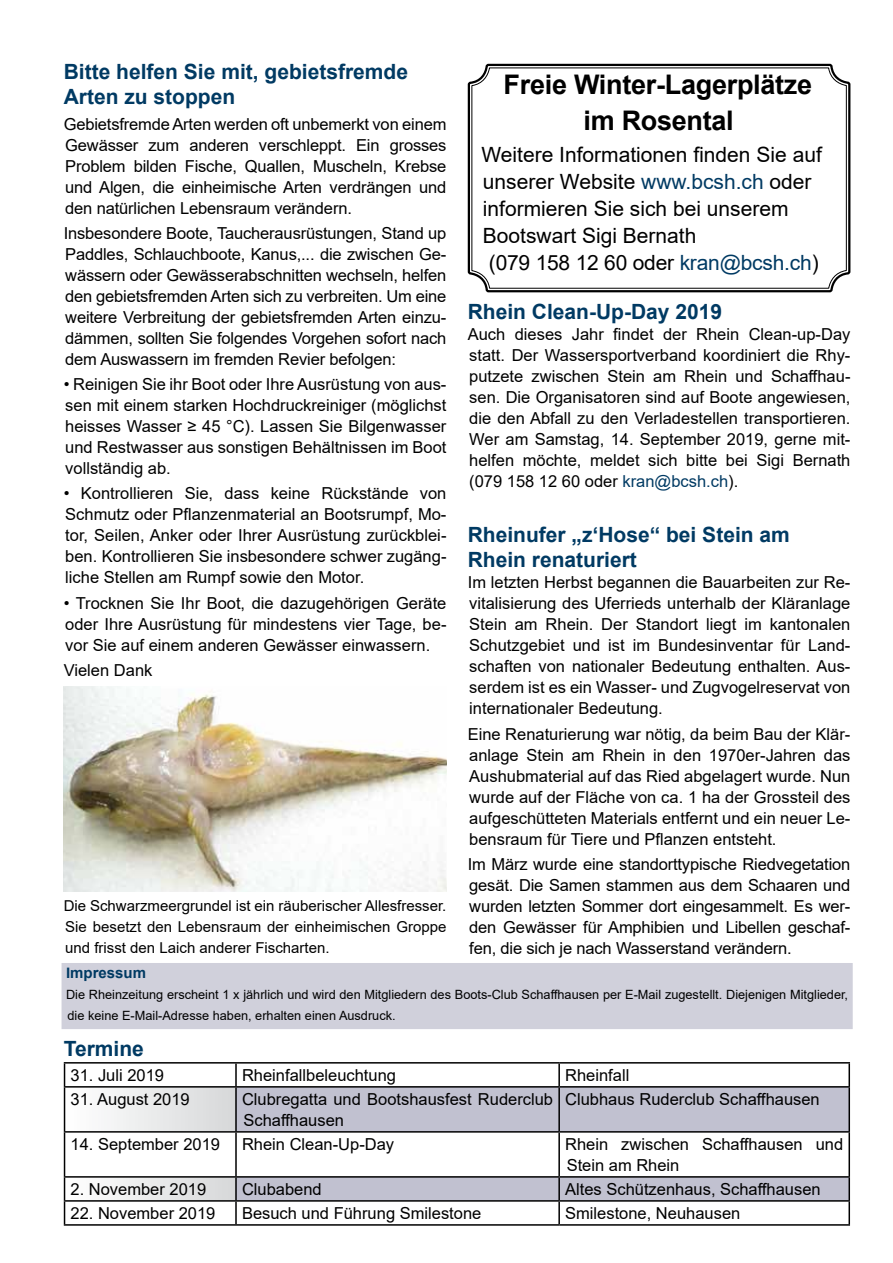
<style>
.page{position:relative;width:893px;height:1263px;background:#fff}
.page>*{position:absolute;margin:0;border:0;box-sizing:border-box;transform-origin:0 0}
.t1{font:700 31.2px/34.5px "Akzidenz Grotesk BQ";letter-spacing:.02em;color:#000}
.t2{font:700 27px/36px "Arial";letter-spacing:-.01em;color:#000;text-align:center}
.t3{font:21px/27px "Arial";color:#000}
.t4{font:700 21px/25.2px "Arial";color:#003a63}
.t5{font:16.5px/21px "Arial";color:#000;text-align:justify}
.t6{font:15px/21px "Arial";color:#000;text-align:justify}
.t7{font:700 15px "Arial";color:#003a63}
.t8{font:12.75px/21px "Arial";color:#000}
.t9{font:700 11.7px "Akzidenz Grotesk BQ";letter-spacing:.02em;color:#000}
.s1{color:#003a63}
</style>
<div class="page">
<hr style="left:64px;top:1062px;width:172px;height:1px;background:#000">
<hr style="left:236px;top:1062px;width:323px;height:1px;background:#000">
<hr style="left:559px;top:1062px;width:291px;height:1px;background:#000">
<hr style="left:848px;top:1063px;width:2px;height:23px;background:#000">
<hr style="left:559px;top:1086px;width:291px;height:1px;background:#000">
<hr style="left:848px;top:1087px;width:2px;height:44px;background:#000">
<hr style="left:559px;top:1131px;width:291px;height:1px;background:#000">
<hr style="left:848px;top:1132px;width:2px;height:44px;background:#000">
<hr style="left:559px;top:1176px;width:291px;height:1px;background:#000">
<hr style="left:848px;top:1177px;width:2px;height:23px;background:#000">
<svg style="left:64px;top:1063px;width:785px;height:161px"></svg>
<hr style="left:236px;top:1200px;width:323px;height:2px;background:#000">
<hr style="left:235px;top:1202px;width:2px;height:22px;background:#000">
<hr style="left:559px;top:1200px;width:291px;height:2px;background:#000">
<hr style="left:558px;top:1202px;width:2px;height:22px;background:#000">
<hr style="left:848px;top:1202px;width:2px;height:22px;background:#000">
<hr style="left:64px;top:1224px;width:172px;height:2px;background:#000">
<hr style="left:236px;top:1224px;width:323px;height:2px;background:#000">
<hr style="left:559px;top:1224px;width:291px;height:2px;background:#000">
<svg style="left:467px;top:63px;width:384px;height:230px"></svg>
<div style="left:471px;top:68px;width:376px;height:221px;border:1px solid #000;border-radius:18px"></div>
<div style="left:61px;top:963px;width:792px;height:66px;background:#d0d0db"></div>
<img style="left:64px;top:687px;width:382px;height:205px">
<p class="t4" style="left:64px;top:59px;width:346px">Bitte helfen Sie mit, gebietsfremde<br>Arten zu stoppen</p>
<p class="t5" style="left:64px;top:113px;width:384px">Gebietsfremde Arten werden oft unbemerkt von einem Gewässer zum anderen verschleppt. Ein grosses Problem bilden Fische, Quallen, Muscheln, Krebse und Algen, die einheimische Arten verdrängen und den natürlichen Lebensraum verändern.</p>
<p class="t5" style="left:64px;top:222px;width:384px">Insbesondere Boote, Taucherausrüstungen, Stand up Paddles, Schlauchboote, Kanus,... die zwischen Ge&shy;wässern oder Gewässerabschnitten wechseln, helfen den gebietsfremden Arten sich zu verbreiten. Um eine weitere Verbreitung der gebietsfremden Arten einzu&shy;dämmen, sollten Sie folgendes Vorgehen sofort nach dem Auswassern im fremden Revier befolgen:</p>
<p class="t5" style="left:64px;top:374px;width:384px">• Reinigen Sie ihr Boot oder Ihre Ausrüstung von aus&shy;sen mit einem starken Hochdruckreiniger (möglichst heisses Wasser ≥ 45 °C). Lassen Sie Bilgenwasser und Restwasser aus sonstigen Behältnissen im Boot vollständig ab.</p>
<p class="t5" style="left:64px;top:483px;width:384px">• Kontrollieren Sie, dass keine Rückstände von Schmutz oder Pflanzenmaterial an Bootsrumpf, Mo&shy;tor, Seilen, Anker oder Ihrer Ausrüstung zurückblei&shy;ben. Kontrollieren Sie insbesondere schwer zugäng&shy;liche Stellen am Rumpf sowie den Motor.</p>
<p class="t5" style="left:64px;top:592px;width:384px">• Trocknen Sie Ihr Boot, die dazugehörigen Geräte oder Ihre Ausrüstung für mindestens vier Tage, be&shy;vor Sie auf einem anderen Gewässer einwassern.</p>
<p class="t5" style="left:64px;top:659px;width:90px">Vielen Dank</p>
<p class="t9" style="left:97px;top:206px;width:180px">Jagd- und Fischereiverwaltung</p>
<h1 class="t1" style="left:98px;top:264px;width:281px">Invasive Grundeln erkennen und richtig handeln</h1>
<p class="t6" style="left:64px;top:895px;width:384px">Die Schwarzmeergrundel ist ein räuberischer Allesfresser.<br>Sie besetzt den Lebensraum der einheimischen Groppe und frisst den Laich anderer Fischarten.</p>
<h2 class="t2" style="left:504px;top:67px;width:310px">Freie Winter-Lagerplätze im Rosental</h2>
<p class="t3" style="left:481px;top:141px;width:342px">Weitere Informationen finden Sie auf unserer Website <span class="s1">www.bcsh.ch</span> oder informieren Sie sich bei unserem<br>Bootswart Sigi Bernath<br>(079 158 12 60 oder <span class="s1">kran@bcsh.ch</span>)</p>
<p class="t4" style="left:468px;top:300px;width:256px">Rhein Clean-Up-Day 2019</p>
<p class="t5" style="left:468px;top:324px;width:384px">Auch dieses Jahr findet der Rhein Clean-up-Day statt. Der Wassersportverband koordiniert die Rhy&shy;putzete zwischen Stein am Rhein und Schaffhau&shy;sen. Die Organisatoren sind auf Boote angewiesen, die den Abfall zu den Verladestellen transportieren.<br>Wer am Samstag, 14. September 2019, gerne mit&shy;helfen möchte, meldet sich bitte bei Sigi Bernath (079 158 12 60 oder <span class="s1">kran@bcsh.ch</span>).</p>
<p class="t4" style="left:468px;top:522px;width:324px">Rheinufer „z‘Hose“ bei Stein am<br>Rhein renaturiert</p>
<p class="t5" style="left:468px;top:572px;width:384px">Im letzten Herbst begannen die Bauarbeiten zur Re&shy;vitalisierung des Uferrieds unterhalb der Kläranlage Stein am Rhein. Der Standort liegt im kantonalen Schutzgebiet und ist im Bundesinventar für Land&shy;schaften von nationaler Bedeutung enthalten. Aus&shy;serdem ist es ein Wasser- und Zugvogelreservat von internationaler Bedeutung.</p>
<p class="t5" style="left:468px;top:723px;width:384px">Eine Renaturierung war nötig, da beim Bau der Klär&shy;anlage Stein am Rhein in den 1970er-Jahren das Aushubmaterial auf das Ried abgelagert wurde. Nun wurde auf der Fläche von ca. 1 ha der Grossteil des aufgeschütteten Materials entfernt und ein neuer Le&shy;bensraum für Tiere und Pflanzen entsteht.</p>
<p class="t5" style="left:468px;top:853px;width:384px">Im März wurde eine standorttypische Riedvegetation gesät. Die Samen stammen aus dem Schaaren und wurden letzten Sommer dort eingesammelt. Es wer&shy;den Gewässer für Amphibien und Libellen geschaf&shy;fen, die sich je nach Wasserstand verändern.</p>
<p class="t7" style="left:66px;top:962px;width:82px">Impressum</p>
<p class="t8" style="left:66px;top:984px;width:784px">Die Rheinzeitung erscheint 1 x jährlich und wird den Mitgliedern des Boots-Club Schaffhausen per E-Mail zugestellt. Diejenigen Mitglieder, die keine E-Mail-Adresse haben, erhalten einen Ausdruck.</p>
<p class="t4" style="left:64px;top:1036px;width:82px">Termine</p>
<p class="t5" style="left:71px;top:1064px;width:95px">31. Juli 2019</p>
<p class="t5" style="left:242px;top:1064px;width:156px">Rheinfallbeleuchtung</p>
<p class="t5" style="left:565px;top:1064px;width:66px">Rheinfall</p>
<p class="t5" style="left:71px;top:1088px;width:121px">31. August 2019</p>
<p class="t5" style="left:242px;top:1088px;width:313px">Clubregatta und Bootshausfest Ruderclub<br>Schaffhausen</p>
<p class="t5" style="left:565px;top:1088px;width:256px">Clubhaus Ruderclub Schaffhausen</p>
<p class="t5" style="left:71px;top:1133px;width:151px">14. September 2019</p>
<p class="t5" style="left:242px;top:1133px;width:154px">Rhein Clean-Up-Day</p>
<p class="t5" style="left:565px;top:1133px;width:280px">Rhein zwischen Schaffhausen und<br>Stein am Rhein</p>
<p class="t5" style="left:71px;top:1178px;width:137px">2. November 2019</p>
<p class="t5" style="left:242px;top:1178px;width:81px">Clubabend</p>
<p class="t5" style="left:565px;top:1178px;width:257px">Altes Schützenhaus, Schaffhausen</p>
<p class="t5" style="left:71px;top:1202px;width:146px">22. November 2019</p>
<p class="t5" style="left:242px;top:1202px;width:241px">Besuch und Führung Smilestone</p>
<p class="t5" style="left:565px;top:1202px;width:177px">Smilestone, Neuhausen</p>
</div>
